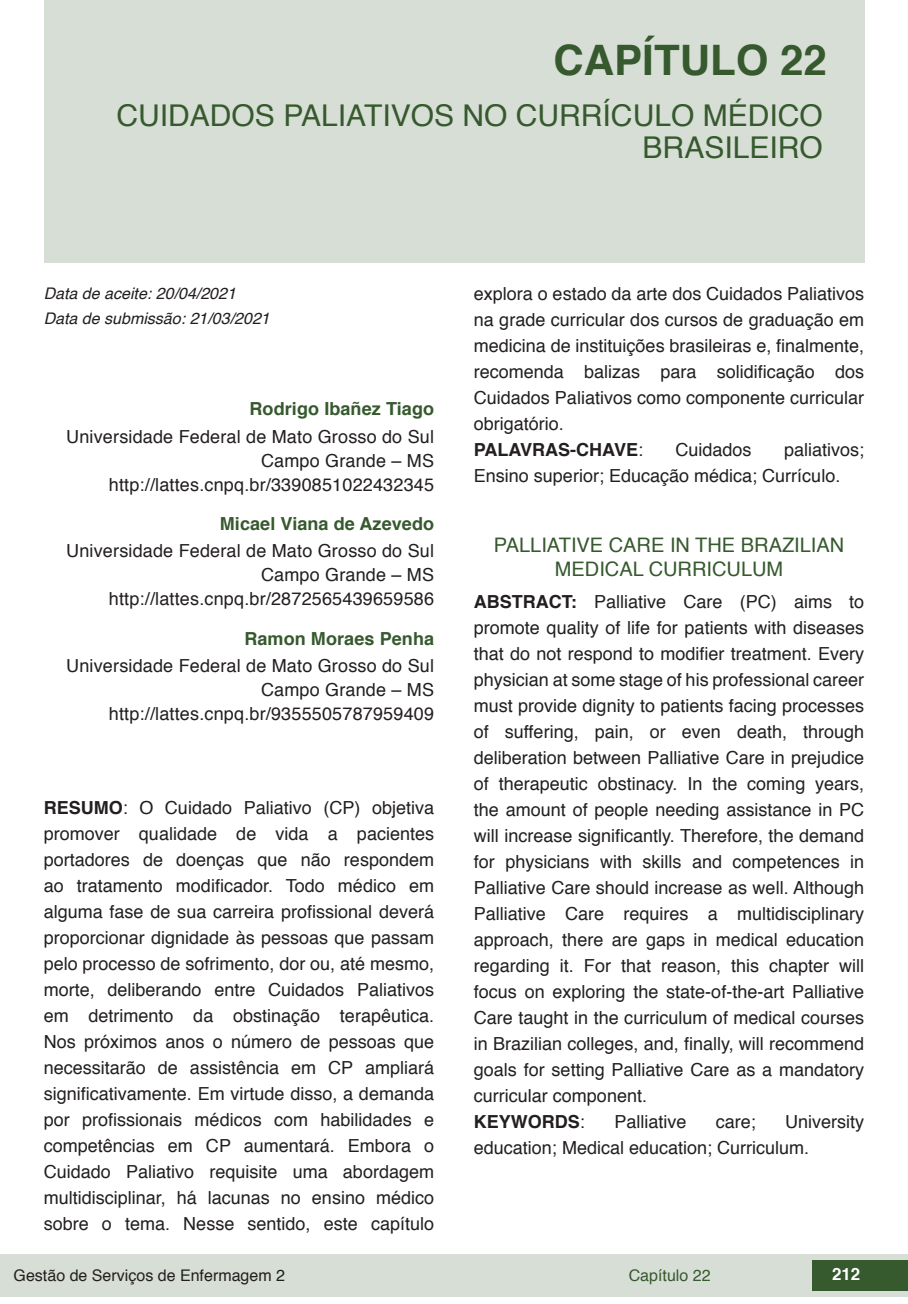
<style>
.page{position:relative;width:908px;height:1304px;background:#fff}
.page>*{position:absolute;margin:0;border:0;box-sizing:border-box;transform-origin:0 0}
.capítulos{font:700 42px "Helvetica";color:#36592e}
.nome_artigos{font:30px/32px "Helvetica";color:#36592e;text-align:right}
.título_Inglês{font:20px/24px "Helvetica";color:#36592e;text-align:center}
.Resumos_e_PC_TXT{font:18px/26px "Helvetica";color:#231f20;text-align:justify}
.info_autores{font:18px "Helvetica";letter-spacing:.01em;color:#231f20}
.nome_autores{font:700 18px "Helvetica";letter-spacing:.005em;color:#36592e}
.Resumos_e_PC_TXT-2{font:700 18px "Helvetica";color:#231f20}
.t1{font:700 16.8px "Helvetica";color:#fff}
.data{font:italic 16px "Helvetica";color:#231f20}
.t2{font:16px "Helvetica";color:#231f20}
.t3{font:16px "Helvetica";color:#36592e}
.s1{font-weight:700}
.s2{font-weight:400}
</style>
<div class="page">
<div style="left:0;top:1254px;width:906px;height:43px;background:#d7ded5"></div>
<div style="left:812px;top:1261px;width:95px;height:30px;background:#36592e"></div>
<div style="left:44px;top:0;width:819px;height:263px;background:#d7ded5"></div>
<p class="capítulos" style="left:553px;top:26px;width:275px">CAPÍTULO 22</p>
<p class="nome_artigos" style="left:116px;top:101px;width:707px">CUIDADOS PALIATIVOS NO CURRÍCULO MÉDICO<br>BRASILEIRO</p>
<p class="data" style="left:44px;top:280px;width:194px">Data de aceite: 20/04/2021</p>
<p class="data" style="left:44px;top:306px;width:227px">Data de submissão: 21/03/2021</p>
<p class="nome_autores" style="left:249px;top:395px;width:186px">Rodrigo Ibañez Tiago</p>
<p class="info_autores" style="left:66px;top:423px;width:369px">Universidade Federal de Mato Grosso do Sul</p>
<p class="info_autores" style="left:261px;top:447px;width:174px">Campo Grande – MS</p>
<p class="info_autores" style="left:109px;top:471px;width:326px">http://lattes.cnpq.br/3390851022432345</p>
<p class="nome_autores" style="left:220px;top:509px;width:216px">Micael Viana de Azevedo</p>
<p class="info_autores" style="left:66px;top:537px;width:369px">Universidade Federal de Mato Grosso do Sul</p>
<p class="info_autores" style="left:261px;top:561px;width:174px">Campo Grande – MS</p>
<p class="info_autores" style="left:109px;top:585px;width:326px">http://lattes.cnpq.br/2872565439659586</p>
<p class="nome_autores" style="left:244px;top:624px;width:191px">Ramon Moraes Penha</p>
<p class="info_autores" style="left:66px;top:652px;width:369px">Universidade Federal de Mato Grosso do Sul</p>
<p class="info_autores" style="left:261px;top:676px;width:174px">Campo Grande – MS</p>
<p class="info_autores" style="left:109px;top:700px;width:326px">http://lattes.cnpq.br/9355505787959409</p>
<p class="Resumos_e_PC_TXT" style="left:44px;top:795px;width:392px"><span class="s1">RESUMO</span>: O Cuidado Paliativo (CP) objetiva promover qualidade de vida a pacientes portadores de doenças que não respondem ao tratamento modificador. Todo médico em alguma fase de sua carreira profissional deverá proporcionar dignidade às pessoas que passam pelo processo de sofrimento, dor ou, até mesmo, morte, deliberando entre Cuidados Paliativos em detrimento da obstinação terapêutica.<br>Nos próximos anos o número de pessoas que necessitarão de assistência em CP ampliará significativamente. Em virtude disso, a demanda por profissionais médicos com habilidades e competências em CP aumentará. Embora o Cuidado Paliativo requisite uma abordagem multidisciplinar, há lacunas no ensino médico sobre o tema. Nesse sentido, este capítulo</p>
<p class="Resumos_e_PC_TXT" style="left:473px;top:281px;width:392px">explora o estado da arte dos Cuidados Paliativos na grade curricular dos cursos de graduação em medicina de instituições brasileiras e, finalmente, recomenda balizas para solidificação dos Cuidados Paliativos como componente curricular obrigatório.</p>
<p class="Resumos_e_PC_TXT-2" style="left:473px;top:435px;width:171px">PALAVRAS-CHAVE<span class="s2">:</span></p>
<p class="Resumos_e_PC_TXT" style="left:675px;top:437px;width:78px">Cuidados</p>
<p class="Resumos_e_PC_TXT" style="left:473px;top:437px;width:392px;text-indent:310px">paliativos;<br>Ensino superior; Educação médica; Currículo.</p>
<p class="título_Inglês" style="left:493px;top:534px;width:352px">PALLIATIVE CARE IN THE BRAZILIAN<br>MEDICAL CURRICULUM</p>
<p class="Resumos_e_PC_TXT" style="left:473px;top:589px;width:392px"><span class="s1">ABSTRACT:</span> Palliative Care (PC) aims to promote quality of life for patients with diseases that do not respond to modifier treatment. Every physician at some stage of his professional career must provide dignity to patients facing processes of suffering, pain, or even death, through deliberation between Palliative Care in prejudice of therapeutic obstinacy. In the coming years, the amount of people needing assistance in PC will increase significantly. Therefore, the demand for physicians with skills and competences in Palliative Care should increase as well. Although Palliative Care requires a multidisciplinary approach, there are gaps in medical education regarding it. For that reason, this chapter will focus on exploring the state-of-the-art Palliative Care taught in the curriculum of medical courses in Brazilian colleges, and, finally, will recommend goals for setting Palliative Care as a mandatory curricular component.</p>
<p class="Resumos_e_PC_TXT-2" style="left:473px;top:1107px;width:113px">KEYWORDS<span class="s2">:</span></p>
<p class="Resumos_e_PC_TXT" style="left:614px;top:1109px;width:74px">Palliative</p>
<p class="Resumos_e_PC_TXT" style="left:715px;top:1109px;width:42px">care;</p>
<p class="Resumos_e_PC_TXT" style="left:473px;top:1109px;width:392px;text-indent:311px">University education; Medical education; Curriculum.</p>
<p class="t2" style="left:14px;top:1263px;width:273px">Gestão de Serviços de Enfermagem 2</p>
<p class="t3" style="left:628px;top:1263px;width:83px">Capítulo 22</p>
<p class="t1" style="left:831px;top:1261px;width:30px">212</p>
</div>
